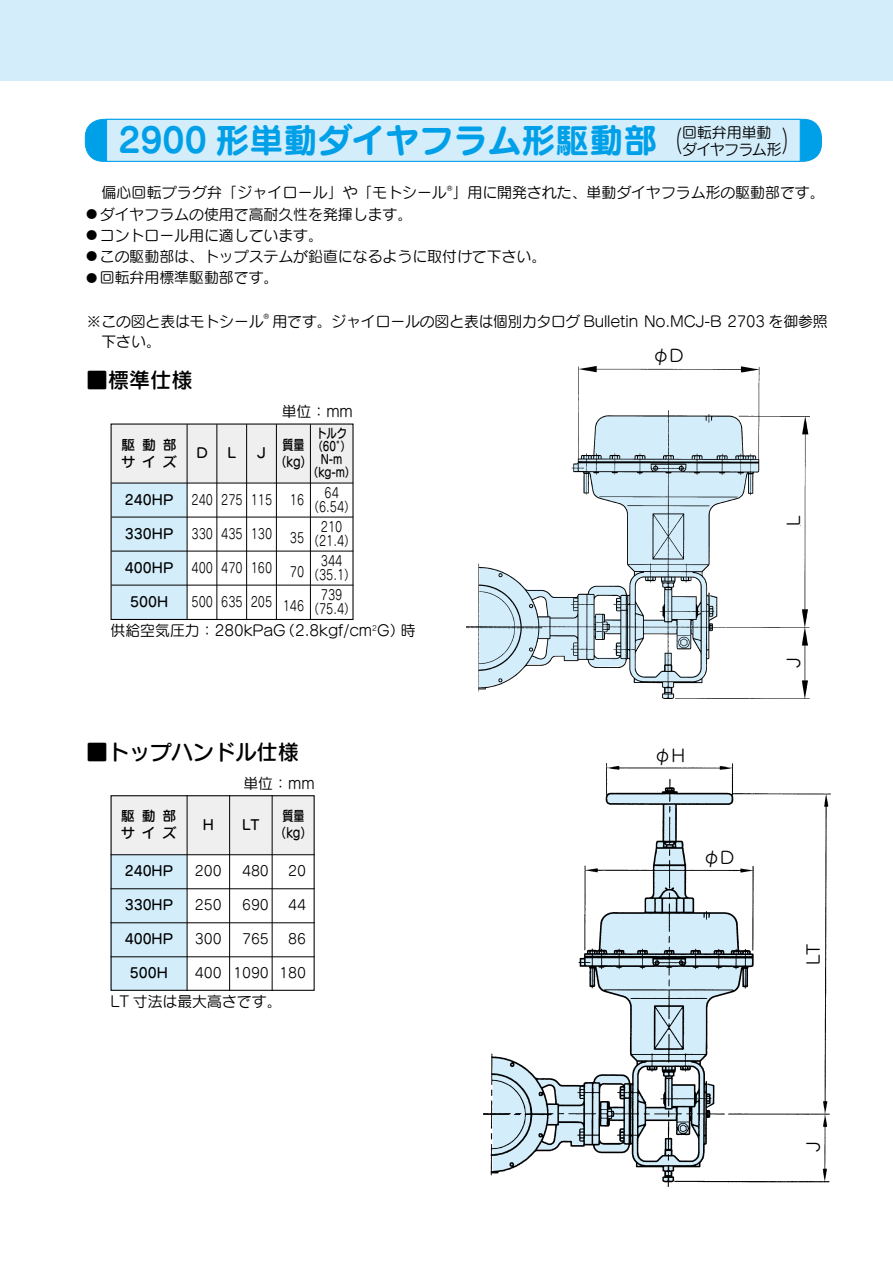
<style>
.page{position:relative;width:893px;height:1263px;background:#fff}
.page>*{position:absolute;margin:0;border:0;box-sizing:border-box;transform-origin:0 0}
.t1{font:34.05px "Seurat Pro B";color:#00a0e9}
.t2{font:21.3px "Seurat Pro DB";color:#000}
.t3{font:16.95px "Seurat Pro M";color:#000}
.t4{font:14.85px/17px "Seurat Pro M";color:#000}
.t5{font:13.8px/13.8px "Seurat Pro M";color:#000;text-align:center;scale:.8 1}
.t6{font:13.8px/17px "Seurat Pro DB";color:#000}
.t7{font:13.8px "Seurat Pro M";color:#000}
.t8{font:13.8px/17px "Seurat Pro DB";color:#000;text-align:center;scale:.8 1}
.t9{font:12.75px/12.8px "Seurat Pro DB";color:#000;text-align:center;scale:.8 1}
.t10{font:7.5px "Seurat Pro M";color:#000}
.s1{font-size:10.65px}
</style>
<div class="page">
<div style="left:111px;top:795px;width:204px;height:60px;background:#efefef"></div>
<div style="left:111px;top:855px;width:76px;height:136px;background:#d3edfb"></div>
<div style="left:0;top:0;width:893px;height:81px;background:#d3edfb"></div>
<div style="left:112px;top:424px;width:241px;height:59px;background:#efefef"></div>
<div style="left:111px;top:483px;width:76px;height:137px;background:#d3edfb"></div>
<hr style="left:187px;top:424px;width:1px;height:196px;background:#000">
<hr style="left:217px;top:424px;width:1px;height:196px;background:#000">
<hr style="left:246px;top:424px;width:1px;height:195px;background:#000">
<hr style="left:276px;top:424px;width:1px;height:196px;background:#000">
<hr style="left:310px;top:424px;width:1px;height:196px;background:#000">
<hr style="left:111px;top:483px;width:242px;height:1px;background:#000">
<hr style="left:111px;top:517px;width:242px;height:1px;background:#000">
<hr style="left:111px;top:551px;width:242px;height:1px;background:#000">
<hr style="left:111px;top:585px;width:242px;height:1px;background:#000">
<img style="left:467px;top:366px;width:342px;height:332px">
<div style="left:85px;top:119px;width:736px;height:42px;background:#00a0e9;border-radius:18px"></div>
<div style="left:106px;top:119px;width:694px;height:43px;background:#d3edfb;border:1px solid #00a0e9"></div>
<img style="left:484px;top:764px;width:346px;height:422px">
<div style="left:111px;top:795px;width:204px;height:196px;border:1px solid #000"></div>
<hr style="left:111px;top:854px;width:204px;height:1px;background:#000">
<hr style="left:111px;top:888px;width:204px;height:1px;background:#000">
<hr style="left:111px;top:922px;width:204px;height:1px;background:#000">
<hr style="left:111px;top:956px;width:204px;height:1px;background:#000">
<hr style="left:187px;top:795px;width:1px;height:196px;background:#000">
<hr style="left:229px;top:795px;width:1px;height:196px;background:#000">
<hr style="left:272px;top:795px;width:1px;height:196px;background:#000">
<h1 class="t1" style="left:118px;top:116px;width:541px">2900 形単動ダイヤフラム形駆動部</h1>
<p class="t4" style="left:668px;top:123px;width:131px;text-indent:15px">回転弁用単動<br><sup>（</sup>ダイヤフラム形<sup>）</sup></p>
<p class="t4" style="left:101px;top:184px;width:725px">偏心回転プラグ弁「ジャイロール」や「モトシール」用に開発された、単動ダイヤフラム形の駆動部です。</p>
<p class="t10" style="left:447px;top:183px;width:7px">®</p>
<p class="t4" style="left:87px;top:205px;width:327px"><span class="s1">●</span> ダイヤフラムの使用で高耐久性を発揮します。</p>
<p class="t4" style="left:87px;top:226px;width:238px"><span class="s1">●</span> コントロール用に適しています。</p>
<p class="t4" style="left:87px;top:248px;width:461px"><span class="s1">●</span> この駆動部は、トップステムが鉛直になるように取付けて下さい。</p>
<p class="t4" style="left:87px;top:269px;width:193px"><span class="s1">●</span> 回転弁用標準駆動部です。</p>
<p class="t4" style="left:87px;top:312px;width:179px">※この図と表はモトシール</p>
<p class="t10" style="left:263px;top:311px;width:7px">®</p>
<p class="t4" style="left:273px;top:312px;width:557px">用です。ジャイロールの図と表は個別カタログ Bulletin No.MCJ-B 2703 を御参照</p>
<p class="t4" style="left:101px;top:333px;width:61px">下さい。</p>
<p class="t3" style="left:652px;top:345px;width:33px">φD</p>
<h2 class="t2" style="left:87px;top:366px;width:108px">■標準仕様</h2>
<p class="t6" style="left:121px;top:436px;width:57px">駆動部サイズ</p>
<p class="t6" style="left:125px;top:491px;width:50px">240HP</p>
<p class="t6" style="left:125px;top:525px;width:50px">330HP</p>
<p class="t6" style="left:125px;top:559px;width:50px">400HP</p>
<p class="t6" style="left:130px;top:593px;width:40px">500H</p>
<p class="t6" style="left:197px;top:444px;width:13px">D</p>
<p class="t5" style="left:192px;top:492px;width:28px">240</p>
<p class="t5" style="left:192px;top:526px;width:28px">330</p>
<p class="t5" style="left:192px;top:560px;width:28px">400</p>
<p class="t5" style="left:192px;top:594px;width:28px">500</p>
<p class="t6" style="left:228px;top:444px;width:10px">L</p>
<p class="t5" style="left:221px;top:492px;width:28px">275</p>
<p class="t5" style="left:221px;top:526px;width:28px">435</p>
<p class="t5" style="left:221px;top:560px;width:28px">470</p>
<p class="t5" style="left:221px;top:594px;width:28px">635</p>
<p class="t6" style="left:257px;top:444px;width:10px">J</p>
<p class="t5" style="left:251px;top:492px;width:28px">115</p>
<p class="t5" style="left:251px;top:526px;width:28px">130</p>
<p class="t5" style="left:251px;top:560px;width:28px">160</p>
<p class="t5" style="left:251px;top:594px;width:28px">205</p>
<p class="t4" style="left:282px;top:402px;width:73px">単位：mm</p>
<p class="t8" style="left:275px;top:436px;width:47px">質量（kg）</p>
<p class="t5" style="left:290px;top:493px;width:19px">16</p>
<p class="t5" style="left:290px;top:531px;width:19px">35</p>
<p class="t5" style="left:290px;top:565px;width:19px">70</p>
<p class="t5" style="left:283px;top:599px;width:28px">146</p>
<p class="t9" style="left:308px;top:427px;width:60px">トルク（60°）<br>N-m（kg-m）</p>
<p class="t5" style="left:308px;top:485px;width:61px">64（6.54）</p>
<p class="t5" style="left:308px;top:519px;width:61px">210（21.4）</p>
<p class="t5" style="left:308px;top:553px;width:61px">344（35.1）</p>
<p class="t5" style="left:308px;top:587px;width:61px">739（75.4）</p>
<p class="t4" style="left:111px;top:621px;width:307px">供給空気圧力：280kPaG（2.8kgf/cm<sup>2</sup>G）時</p>
<h2 class="t2" style="left:87px;top:738px;width:214px">■トップハンドル仕様</h2>
<p class="t4" style="left:243px;top:774px;width:73px">単位：mm</p>
<p class="t6" style="left:121px;top:807px;width:57px">駆動部サイズ</p>
<p class="t6" style="left:203px;top:815px;width:13px">H</p>
<p class="t6" style="left:242px;top:815px;width:19px">LT</p>
<p class="t8" style="left:275px;top:807px;width:47px">質量（kg）</p>
<p class="t6" style="left:125px;top:862px;width:50px">240HP</p>
<p class="t6" style="left:125px;top:896px;width:50px">330HP</p>
<p class="t6" style="left:125px;top:930px;width:50px">400HP</p>
<p class="t6" style="left:130px;top:964px;width:40px">500H</p>
<p class="t7" style="left:195px;top:862px;width:28px">200</p>
<p class="t7" style="left:195px;top:896px;width:28px">250</p>
<p class="t7" style="left:195px;top:930px;width:28px">300</p>
<p class="t7" style="left:195px;top:964px;width:28px">400</p>
<p class="t7" style="left:242px;top:862px;width:28px">480</p>
<p class="t7" style="left:242px;top:896px;width:28px">690</p>
<p class="t7" style="left:242px;top:930px;width:28px">765</p>
<p class="t7" style="left:233px;top:964px;width:37px">1090</p>
<p class="t7" style="left:288px;top:862px;width:19px">20</p>
<p class="t7" style="left:288px;top:896px;width:19px">44</p>
<p class="t7" style="left:288px;top:930px;width:19px">86</p>
<p class="t7" style="left:279px;top:964px;width:28px">180</p>
<p class="t4" style="left:111px;top:992px;width:173px">LT 寸法は最大高さです。</p>
<p class="t3" style="left:783px;top:526px;width:12px;rotate:-90deg">L</p>
<p class="t3" style="left:654px;top:744px;width:32px">φH</p>
<p class="t3" style="left:703px;top:847px;width:33px">φD</p>
<p class="t3" style="left:783px;top:667px;width:12px;rotate:-90deg">J</p>
<p class="t3" style="left:802px;top:965px;width:23px;rotate:-90deg">LT</p>
<p class="t3" style="left:802px;top:1152px;width:12px;rotate:-90deg">J</p>
</div>
